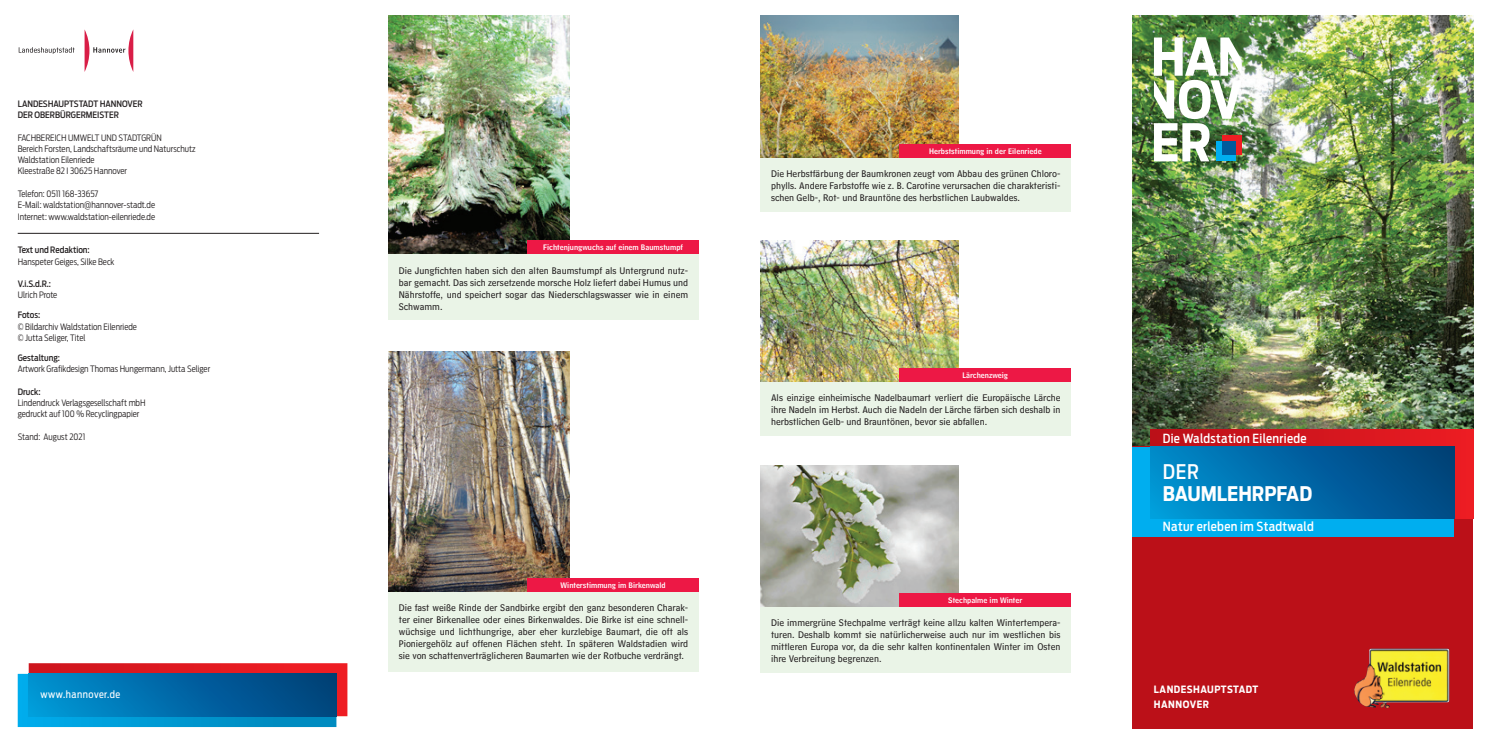
<style>
.page{position:relative;width:1489px;height:745px;background:#fff}
.page>*{position:absolute;margin:0;border:0;box-sizing:border-box;transform-origin:0 0}
.t1{font:700 20px "Antenna Cond";color:#fff}
.t2{font:500 20px "Antenna Cond";color:#fff}
.t3{font:500 12.5px "Antenna Cond";letter-spacing:.025em;color:#fff}
.t4{font:10px/12px "HM Text";color:#231f20;text-align:justify}
.t5{font:700 10px/15px "Antenna Cond";letter-spacing:.05em;color:#fff}
.t6{font:10px "Antenna Cond";letter-spacing:.05em;color:#fff}
.t7{font:300 8.75px/11.2px "Antenna Cond";color:#231f20}
.t8{font:500 8.75px/11.2px "Antenna Cond";color:#231f20}
.t9{font:7.5px "HM Headline";color:#fff}
</style>
<div class="page">
<img style="left:1132px;top:16px;width:340px;height:430px">
<img style="left:760px;top:16px;width:198px;height:142px">
<img style="left:760px;top:240px;width:198px;height:142px">
<img style="left:760px;top:465px;width:198px;height:141px">
<img style="left:388px;top:351px;width:181px;height:240px">
<img style="left:388px;top:16px;width:181px;height:238px">
<div style="left:527px;top:578px;width:171px;height:13px;background:#ed1845"></div>
<div style="left:527px;top:240px;width:171px;height:14px;background:#ed1845"></div>
<div style="left:899px;top:144px;width:171px;height:14px;background:#ed1845"></div>
<div style="left:899px;top:368px;width:171px;height:14px;background:#ed1845"></div>
<div style="left:899px;top:593px;width:171px;height:13px;background:#ed1845"></div>
<div style="left:388px;top:254px;width:310px;height:65px;background:#eaf4e7"></div>
<div style="left:760px;top:158px;width:310px;height:53px;background:#eaf4e7"></div>
<div style="left:760px;top:382px;width:310px;height:53px;background:#eaf4e7"></div>
<div style="left:760px;top:606px;width:310px;height:65px;background:#eaf4e7"></div>
<div style="left:388px;top:591px;width:310px;height:80px;background:#eaf4e7"></div>
<div style="left:1132px;top:446px;width:340px;height:282px;background:#bb1018"></div>
<div style="left:1132px;top:446px;width:321px;height:90px;background:#00aeef"></div>
<div style="left:1150px;top:429px;width:322px;height:89px;background:linear-gradient(to right,#bb0f17,#e71d25)"></div>
<div style="left:1150px;top:446px;width:303px;height:72px;background:linear-gradient(to right,#0091d1,#00417c)"></div>
<img style="left:1153px;top:37px;width:88px;height:124px">
<img style="left:1354px;top:648px;width:95px;height:59px">
<img style="left:29px;top:663px;width:318px;height:53px">
<img style="left:18px;top:673px;width:318px;height:53px">
<img style="left:29px;top:673px;width:307px;height:43px">
<svg style="left:85px;top:30px;width:48px;height:41px"></svg>
<svg style="left:19px;top:47px;width:56px;height:7px"></svg>
<hr style="left:18px;top:233px;width:301px;height:1px;background:#231f20">
<p class="t8" style="left:18px;top:98px;width:121px;text-indent:30px">hauptstadt Hann over<br>Der Oberbürgermeister</p>
<p class="t7" style="left:18px;top:132px;width:179px">Fachbereich Umwelt und stadtgrün<br>Bereich Forsten, Landschaftsräume und Naturschutz Waldstation Eilenriede<br>Kleestraße 82 I 30625 Hannover</p>
<p class="t7" style="left:18px;top:188px;width:139px">Telefon: 0511 168-33657<br>E-Mail: waldstation@hannover-stadt.de<br>Internet: www.waldstation-eilenriede.de</p>
<p class="t8" style="left:18px;top:244px;width:74px">Text und Redaktion:</p>
<p class="t7" style="left:18px;top:255px;width:98px">Hanspeter Geiges, Silke Beck</p>
<p class="t8" style="left:18px;top:278px;width:35px">V.i.S.d.R.:</p>
<p class="t7" style="left:18px;top:289px;width:41px">Ulrich Prote</p>
<p class="t8" style="left:18px;top:309px;width:24px">Fotos:</p>
<p class="t7" style="left:18px;top:320px;width:121px">© Bildarchiv Waldstation Eilenriede © Jutta Seliger, Titel</p>
<p class="t8" style="left:18px;top:352px;width:44px">Gestaltung:</p>
<p class="t7" style="left:18px;top:363px;width:194px">Artwork Grafikdesign Thomas Hungermann, Jutta Seliger</p>
<p class="t8" style="left:18px;top:385px;width:24px">Druck:</p>
<p class="t7" style="left:18px;top:397px;width:128px">Lindendruck Verlagsgesellschaft mbH gedruckt auf 100 % Recyclingpapier</p>
<p class="t7" style="left:18px;top:430px;width:69px">Stand: August 2021</p>
<p class="t8" style="left:18px;top:98px;width:16px">Landes</p>
<p class="t6" style="left:41px;top:688px;width:81px">www.hannover.de</p>
<p class="t9" style="left:543px;top:240px;width:141px">Fichtenjungwuchs auf einem Baumstumpf</p>
<p class="t4" style="left:399px;top:262px;width:291px">Die Jungfichten haben sich den alten Baumstumpf als Untergrund nutz&shy;bar gemacht. Das sich zersetzende morsche Holz liefert dabei Humus und Nährstoffe, und speichert sogar das Niederschlagswasser wie in einem Schwamm.</p>
<p class="t9" style="left:560px;top:578px;width:106px">Winterstimmung im Birkenwald</p>
<p class="t4" style="left:399px;top:600px;width:291px">Die fast weiße Rinde der Sandbirke ergibt den ganz besonderen Charak&shy;ter einer Birkenallee oder eines Birkenwaldes. Die Birke ist eine schnell&shy;wüchsige und lichthungrige, aber eher kurzlebige Baumart, die oft als Pioniergehölz auf offenen Flächen steht. In späteren Waldstadien wird sie von schattenverträglicheren Baumarten wie der Rotbuche verdrängt.</p>
<p class="t9" style="left:929px;top:144px;width:114px">Herbststimmung in der Eilenriede</p>
<p class="t4" style="left:771px;top:166px;width:291px">Die Herbstfärbung der Baumkronen zeugt vom Abbau des grünen Chloro&shy;phylls. Andere Farbstoffe wie z. B. Carotine verursachen die charakteristi&shy;schen Gelb-, Rot- und Brauntöne des herbstlichen Laubwaldes.</p>
<p class="t9" style="left:962px;top:368px;width:47px">Lärchenzweig</p>
<p class="t4" style="left:771px;top:390px;width:291px">Als einzige einheimische Nadelbaumart verliert die Europäische Lärche ihre Nadeln im Herbst. Auch die Nadeln der Lärche färben sich deshalb in herbstlichen Gelb- und Brauntönen, bevor sie abfallen.</p>
<p class="t9" style="left:948px;top:593px;width:75px">Stechpalme im Winter</p>
<p class="t4" style="left:771px;top:615px;width:291px">Die immergrüne Stechpalme verträgt keine allzu kalten Wintertempera&shy;turen. Deshalb kommt sie natürlicherweise auch nur im westlichen bis mittleren Europa vor, da die sehr kalten kontinentalen Winter im Osten ihre Verbreitung begrenzen.</p>
<p class="t3" style="left:1162px;top:430px;width:145px">Die Waldstation Eilenriede</p>
<h1 class="t2" style="left:1162px;top:459px;width:38px">DER</h1>
<h1 class="t1" style="left:1162px;top:481px;width:67px">BAUMLEHRP</h1>
<h1 class="t1" style="left:1276px;top:481px;width:24px">FAD</h1>
<p class="t3" style="left:1162px;top:519px;width:152px">Natur erleben im Stadtwald</p>
<p class="t5" style="left:1153px;top:681px;width:106px">LANDESHAUPTSTADT<br>HANNOVER</p>
</div>
